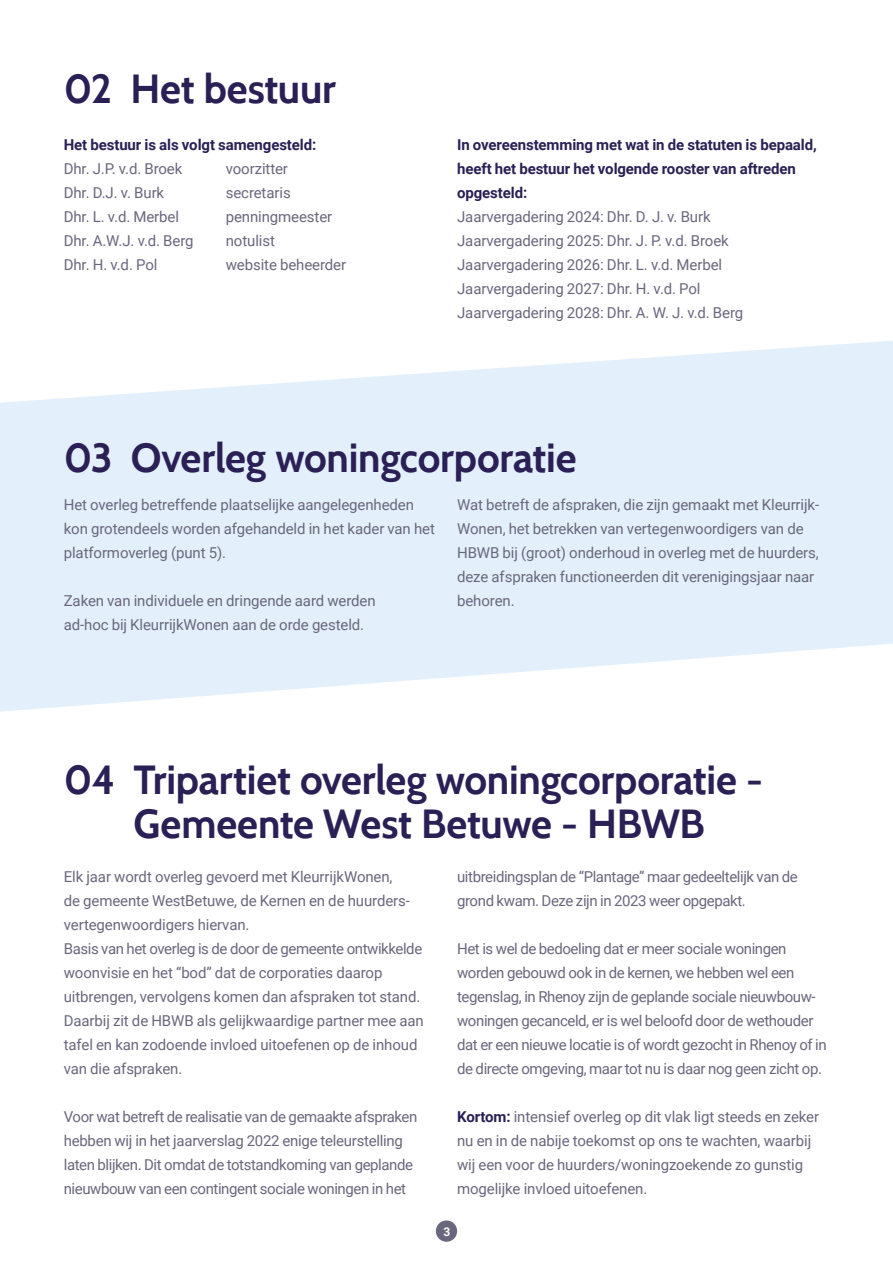
<style>
.page{position:relative;width:893px;height:1263px;background:#fff}
.page>*{position:absolute;margin:0;border:0;box-sizing:border-box;transform-origin:0 0}
.t1{font:700 40.5px/43.5px "Cabin";letter-spacing:-.005em;color:#2a2055;text-align:center}
.t2{font:15px/24px "Roboto";letter-spacing:-.01em;color:#69677d}
.t3{font:15px/24px "Roboto";letter-spacing:-.03em;color:#69677d}
.t4{font:700 15px/24px "Roboto";letter-spacing:-.01em;color:#2a2055}
.t5{font:700 12px "Roboto";color:#fff}
.s1{font-weight:700;color:#2a2055}
</style>
<div class="page">
<svg style="left:0;top:341px;width:893px;height:370px;fill:#e3f0fb"></svg>
<div style="left:436px;top:1220px;width:21px;height:22px;background:#69677d;border-radius:50%"></div>
<h1 class="t1" style="left:64px;top:67px;width:274px">02 Het bestuur</h1>
<p class="t4" style="left:64px;top:132px;width:254px">Het bestuur is als volgt samengesteld:</p>
<p class="t2" style="left:64px;top:156px;width:120px">Dhr. J.P. v.d. Broek</p>
<p class="t2" style="left:226px;top:156px;width:64px">voorzitter</p>
<p class="t2" style="left:64px;top:180px;width:102px">Dhr. D.J. v. Burk</p>
<p class="t2" style="left:226px;top:180px;width:66px">secretaris</p>
<p class="t2" style="left:64px;top:204px;width:117px">Dhr. L. v.d. Merbel</p>
<p class="t2" style="left:226px;top:204px;width:108px">penningmeester</p>
<p class="t2" style="left:64px;top:228px;width:131px">Dhr. A.W.J. v.d. Berg</p>
<p class="t2" style="left:226px;top:228px;width:51px">notulist</p>
<p class="t2" style="left:64px;top:252px;width:95px">Dhr. H. v.d. Pol</p>
<p class="t2" style="left:226px;top:252px;width:122px">website beheerder</p>
<p class="t4" style="left:457px;top:132px;width:361px">In overeenstemming met wat in de statuten is bepaald, heeft het bestuur het volgende rooster van aftreden opgesteld:</p>
<p class="t2" style="left:457px;top:204px;width:255px">Jaarvergadering 2024: Dhr. D. J. v. Burk</p>
<p class="t2" style="left:457px;top:228px;width:273px">Jaarvergadering 2025: Dhr. J. P. v.d. Broek</p>
<p class="t2" style="left:457px;top:252px;width:267px">Jaarvergadering 2026: Dhr. L. v.d. Merbel</p>
<p class="t2" style="left:457px;top:276px;width:245px">Jaarvergadering 2027: Dhr. H. v.d. Pol</p>
<p class="t2" style="left:457px;top:300px;width:288px">Jaarvergadering 2028: Dhr. A. W. J. v.d. Berg</p>
<h1 class="t1" style="left:64px;top:436px;width:514px">03 Overleg woningcorporatie</h1>
<p class="t2" style="left:64px;top:492px;width:373px">Het overleg betreffende plaatselijke aangelegenheden kon grotendeels worden afgehandeld in het kader van het platformoverleg (punt 5).</p>
<p class="t2" style="left:64px;top:588px;width:313px">Zaken van individuele en dringende aard werden ad-hoc bij KleurrijkWonen aan de orde gesteld.</p>
<p class="t2" style="left:457px;top:492px;width:364px">Wat betreft de afspraken, die zijn gemaakt met Kleurrijk-Wonen, het betrekken van vertegenwoordigers van de HBWB bij (groot) onderhoud in overleg met de huurders, deze afspraken functioneerden dit verenigingsjaar naar behoren.</p>
<h1 class="t1" style="left:64px;top:758px;width:701px">04 Tripartiet overleg woningcorporatie -<br>Gemeente West Betuwe - HBWB</h1>
<p class="t2" style="left:64px;top:864px;width:347px">Elk jaar wordt overleg gevoerd met KleurrijkWonen, de gemeente WestBetuwe, de Kernen en de huurders&shy;vertegenwoordigers hiervan.</p>
<p class="t2" style="left:64px;top:936px;width:362px">Basis van het overleg is de door de gemeente ontwikkelde woonvisie en het “bod” dat de corporaties daarop uitbrengen, vervolgens komen dan afspraken tot stand.<br>Daarbij zit de HBWB als gelijkwaardige partner mee aan tafel en kan zodoende invloed uitoefenen op de inhoud van die afspraken.</p>
<p class="t2" style="left:64px;top:1104px;width:355px">Voor wat betreft de realisatie van de gemaakte afspraken hebben wij in het jaarverslag 2022 enige teleurstelling laten blijken. Dit omdat de totstandkoming van geplande nieuwbouw van een contingent sociale woningen in het</p>
<p class="t3" style="left:457px;top:864px;width:342px">uitbreidingsplan de “Plantage” maar gedeeltelijk van de grond kwam. Deze zijn in 2023 weer opgepakt.</p>
<p class="t3" style="left:457px;top:936px;width:371px">Het is wel de bedoeling dat er meer sociale woningen worden gebouwd ook in de kernen, we hebben wel een tegenslag, in Rhenoy zijn de geplande sociale nieuwbouw&shy;woningen gecanceld, er is wel beloofd door de wethouder dat er een nieuwe locatie is of wordt gezocht in Rhenoy of in de directe omgeving, maar tot nu is daar nog geen zicht op.</p>
<p class="t2" style="left:457px;top:1104px;width:364px"><span class="s1">Kortom:</span> intensief overleg op dit vlak ligt steeds en zeker nu en in de nabije toekomst op ons te wachten, waarbij wij een voor de huurders/woningzoekende zo gunstig mogelijke invloed uitoefenen.</p>
<p class="t5" style="left:443px;top:1223px;width:8px">3</p>
</div>
